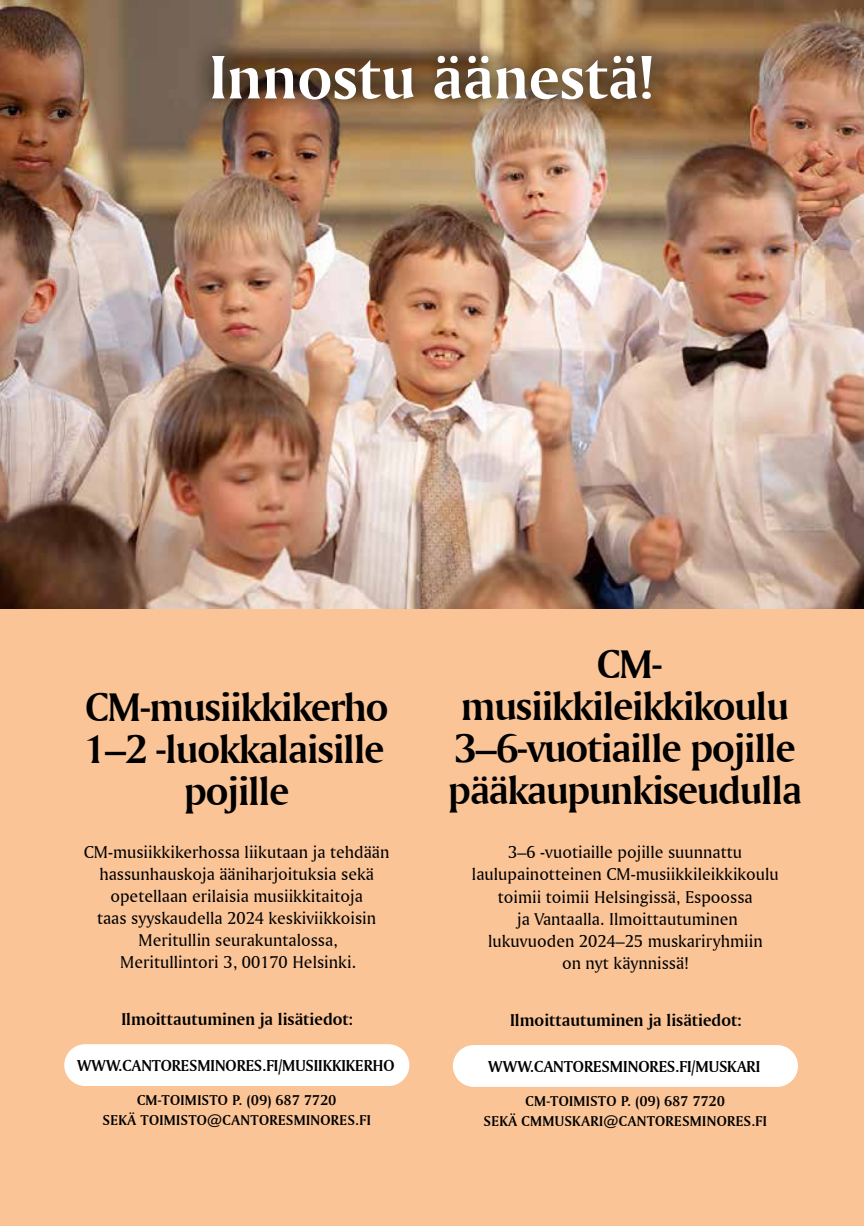
<style>
.page{position:relative;width:864px;height:1226px;background:#fff}
.page>*{position:absolute;margin:0;border:0;box-sizing:border-box;transform-origin:0 0}
.t1{font:64.75px "Amerigo BT Bold A";color:#fff}
.t2{font:42px/42px "Amerigo BT Bold A";letter-spacing:-.025em;color:#000;text-align:center}
.t3{font:17.85px/22.1px "Amerigo BT Roman A";color:#000;text-align:center}
.t4{font:17.85px "Amerigo BT Bold A";color:#000}
.t5{font:16.62px "Amerigo BT Bold A";color:#000}
.t6{font:15.05px/19.4px "Amerigo BT Bold A";letter-spacing:.025em;color:#000;text-align:center}
</style>
<div class="page">
<div style="left:0;top:0;width:863px;height:1225px;background:#fac497"></div>
<div style="left:452px;top:1044px;width:345px;height:42px;background:#fff;border-radius:21px"></div>
<div style="left:64px;top:1044px;width:345px;height:41px;background:#fff;border-radius:21px"></div>
<img style="left:0;top:0;width:863px;height:608px">
<div style="left:191px;top:34px;width:482px;height:87px;background:#000;opacity:.94"></div>
<h1 class="t1" style="left:209px;top:37px;width:445px">Innostu äänestä!</h1>
<h2 class="t2" style="left:84px;top:684px;width:306px">CM-musiikkikerho<br>1–2 -luokkalaisille pojille</h2>
<p class="t3" style="left:84px;top:841px;width:307px">CM-musiikkikerhossa liikutaan ja tehdään hassunhauskoja ääniharjoituksia sekä opetellaan erilaisia musiikkitaitoja<br>taas syyskaudella 2024 keskiviikkoisin Meritullin seurakuntalossa,<br>Meritullintori 3, 00170 Helsinki.</p>
<p class="t4" style="left:121px;top:1008px;width:233px">Ilmoittautuminen ja lisätiedot:</p>
<p class="t5" style="left:77px;top:1055px;width:319px">WWW.CANTORESMINORES.FI/MUSIIKKIKERHO</p>
<p class="t6" style="left:103px;top:1090px;width:269px">CM-TOIMISTO P. (09) 687 7720<br>SEKÄ TOIMISTO@CANTORESMINORES.FI</p>
<h2 class="t2" style="left:448px;top:642px;width:355px">CM&shy;musiikkileikkikoulu<br>3–6-vuotiaille pojille pääkaupunkiseudulla</h2>
<p class="t3" style="left:471px;top:841px;width:308px">3–6 -vuotiaille pojille suunnattu laulupainotteinen CM-musiikkileikkikoulu toimii toimii Helsingissä, Espoossa<br>ja Vantaalla. Ilmoittautuminen lukuvuoden 2024–25 muskariryhmiin<br>on nyt käynnissä!</p>
<p class="t4" style="left:510px;top:1008px;width:233px">Ilmoittautuminen ja lisätiedot:</p>
<p class="t5" style="left:488px;top:1056px;width:273px">WWW.CANTORESMINORES.FI/MUSKARI</p>
<p class="t6" style="left:483px;top:1091px;width:284px">CM-TOIMISTO P. (09) 687 7720<br>SEKÄ CMMUSKARI@CANTORESMINORES.FI</p>
</div>
